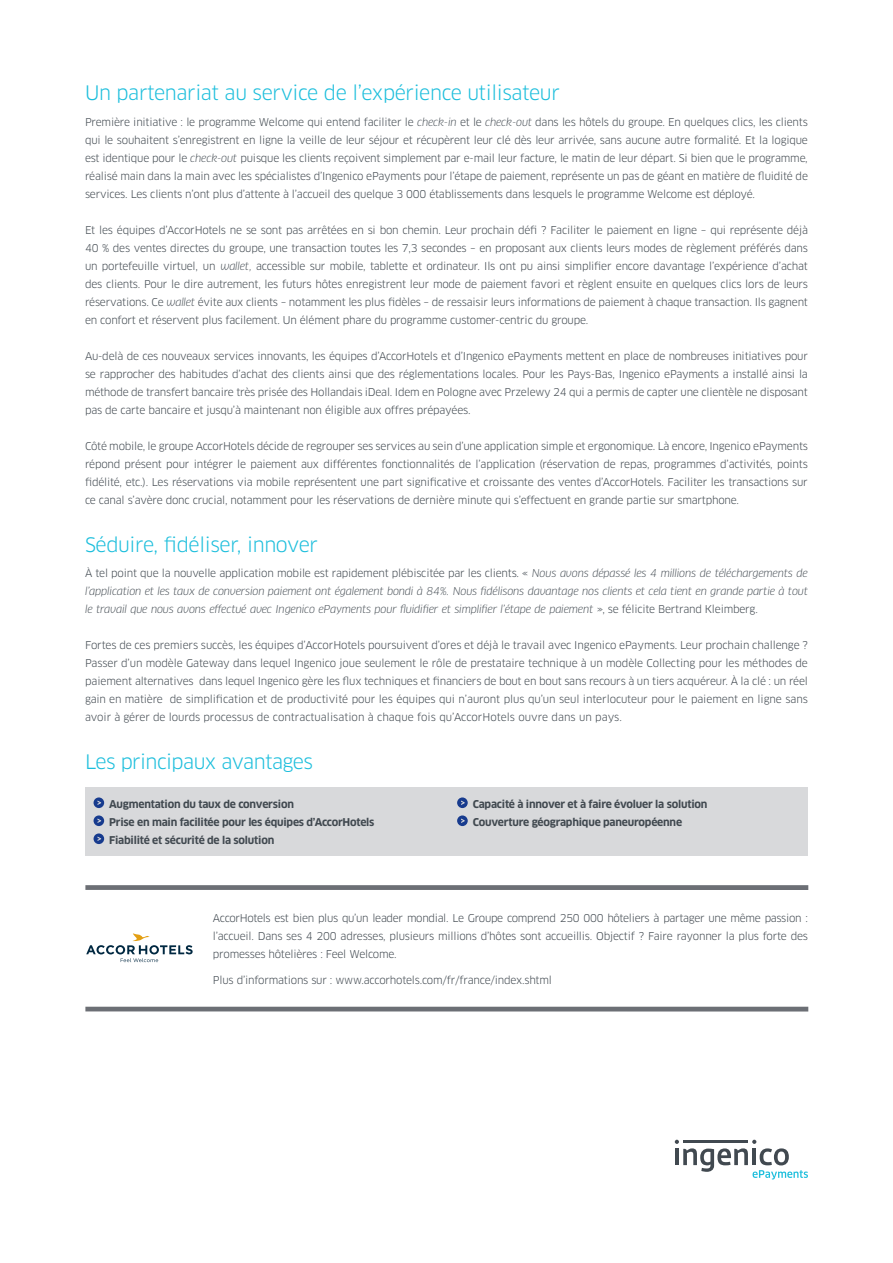
<style>
.page{position:relative;width:893px;height:1263px;background:#fff}
.page>*{position:absolute;margin:0;border:0;box-sizing:border-box;transform-origin:0 0}
.t1{font:19.5px "Clan Pro";letter-spacing:-.02em;color:#1cbedc}
.t2{font:10.5px/18px "Clan Pro";letter-spacing:-.02em;color:#414950;text-align:justify}
.t3{font:italic 10.5px/18px "Clan Pro";letter-spacing:-.02em;color:#414950;text-align:justify}
.t4{font:700 10.5px/18px "Clan Pro";letter-spacing:-.02em;color:#414950}
.s1{font-style:italic}
.s2{font-style:normal}
</style>
<div class="page">
<div style="left:85px;top:885px;width:723px;height:5px;background:#6c6f75"></div>
<hr style="left:85px;top:1007px;width:723px;height:4px;background:#6c6f75">
<svg style="left:675px;top:1140px;width:133px;height:39px"></svg>
<div style="left:85px;top:787px;width:723px;height:69px;background:#d8d9db"></div>
<svg style="left:94px;top:797px;width:10px;height:11px"></svg>
<svg style="left:94px;top:815px;width:10px;height:11px"></svg>
<svg style="left:94px;top:833px;width:10px;height:11px"></svg>
<svg style="left:457px;top:797px;width:11px;height:11px"></svg>
<svg style="left:457px;top:815px;width:11px;height:11px"></svg>
<svg style="left:86px;top:933px;width:107px;height:29px"></svg>
<h1 class="t1" style="left:85px;top:82px;width:476px">Un partenariat au service de l’expérience utilisateur</h1>
<p class="t2" style="left:85px;top:113px;width:724px">Première initiative : le programme Welcome qui entend faciliter le <span class="s1">check-in</span> et le <span class="s1">check-out</span> dans les hôtels du groupe. En quelques clics, les clients qui le souhaitent s’enregistrent en ligne la veille de leur séjour et récupèrent leur clé dès leur arrivée, sans aucune autre formalité. Et la logique est identique pour le <span class="s1">check-out</span> puisque les clients reçoivent simplement par e-mail leur facture, le matin de leur départ. Si bien que le programme, réalisé main dans la main avec les spécialistes d’Ingenico ePayments pour l’étape de paiement, représente un pas de géant en matière de fluidité de services. Les clients n’ont plus d’attente à l’accueil des quelque 3 000 établissements dans lesquels le programme Welcome est déployé.</p>
<p class="t2" style="left:85px;top:221px;width:724px">Et les équipes d’AccorHotels ne se sont pas arrêtées en si bon chemin. Leur prochain défi ? Faciliter le paiement en ligne – qui représente déjà 40 % des ventes directes du groupe, une transaction toutes les 7,3 secondes – en proposant aux clients leurs modes de règlement préférés dans un portefeuille virtuel, un <span class="s1">wallet,</span> accessible sur mobile, tablette et ordinateur. Ils ont pu ainsi simplifier encore davantage l’expérience d’achat des clients. Pour le dire autrement, les futurs hôtes enregistrent leur mode de paiement favori et règlent ensuite en quelques clics lors de leurs réservations. Ce <span class="s1">wallet</span> évite aux clients – notamment les plus fidèles – de ressaisir leurs informations de paiement à chaque transaction. Ils gagnent en confort et réservent plus facilement. Un élément phare du programme customer-centric du groupe.</p>
<p class="t2" style="left:85px;top:347px;width:724px">Au-delà de ces nouveaux services innovants, les équipes d’AccorHotels et d’Ingenico ePayments mettent en place de nombreuses initiatives pour se rapprocher des habitudes d’achat des clients ainsi que des réglementations locales. Pour les Pays-Bas, Ingenico ePayments a installé ainsi la méthode de transfert bancaire très prisée des Hollandais iDeal. Idem en Pologne avec Przelewy 24 qui a permis de capter une clientèle ne disposant pas de carte bancaire et jusqu’à maintenant non éligible aux offres prépayées.</p>
<p class="t2" style="left:85px;top:437px;width:724px">Côté mobile, le groupe AccorHotels décide de regrouper ses services au sein d’une application simple et ergonomique. Là encore, Ingenico ePayments répond présent pour intégrer le paiement aux différentes fonctionnalités de l’application (réservation de repas, programmes d’activités, points fidélité, etc.). Les réservations via mobile représentent une part significative et croissante des ventes d’AccorHotels. Faciliter les transactions sur ce canal s’avère donc crucial, notamment pour les réservations de dernière minute qui s’effectuent en grande partie sur smartphone.</p>
<h1 class="t1" style="left:85px;top:533px;width:235px">Séduire, fidéliser, innover</h1>
<p class="t3" style="left:85px;top:565px;width:724px"><span class="s2">À tel point que la nouvelle application mobile est rapidement plébiscitée par les clients. «</span> Nous avons dépassé les 4 millions de téléchargements de l’application et les taux de conversion paiement ont également bondi à 84%. Nous fidélisons davantage nos clients et cela tient en grande partie à tout le travail que nous avons effectué avec Ingenico ePayments pour fluidifier et simplifier l’étape de paiement <span class="s2">», se félicite Bertrand Kleimberg.</span></p>
<p class="t2" style="left:85px;top:637px;width:724px">Fortes de ces premiers succès, les équipes d’AccorHotels poursuivent d’ores et déjà le travail avec Ingenico ePayments. Leur prochain challenge ?<br>Passer d’un modèle Gateway dans lequel Ingenico joue seulement le rôle de prestataire technique à un modèle Collecting pour les méthodes de paiement alternatives dans lequel Ingenico gère les flux techniques et financiers de bout en bout sans recours à un tiers acquéreur. À la clé : un réel gain en matière de simplification et de productivité pour les équipes qui n’auront plus qu’un seul interlocuteur pour le paiement en ligne sans avoir à gérer de lourds processus de contractualisation à chaque fois qu’AccorHotels ouvre dans un pays.</p>
<h1 class="t1" style="left:85px;top:751px;width:229px">Les principaux avantages</h1>
<p class="t4" style="left:109px;top:795px;width:267px">Augmentation du taux de conversion<br>Prise en main facilitée pour les équipes d’AccorHotels<br>Fiabilité et sécurité de la solution</p>
<p class="t4" style="left:473px;top:795px;width:236px">Capacité à innover et à faire évoluer la solution<br>Couverture géographique paneuropéenne</p>
<p class="t2" style="left:213px;top:909px;width:596px">AccorHotels est bien plus qu’un leader mondial. Le Groupe comprend 250 000 hôteliers à partager une même passion : l’accueil. Dans ses 4 200 adresses, plusieurs millions d’hôtes sont accueillis. Objectif ? Faire rayonner la plus forte des promesses hôtelières : Feel Welcome.</p>
<p class="t2" style="left:213px;top:971px;width:340px">Plus d’informations sur : www.accorhotels.com/fr/france/index.shtml</p>
</div>
